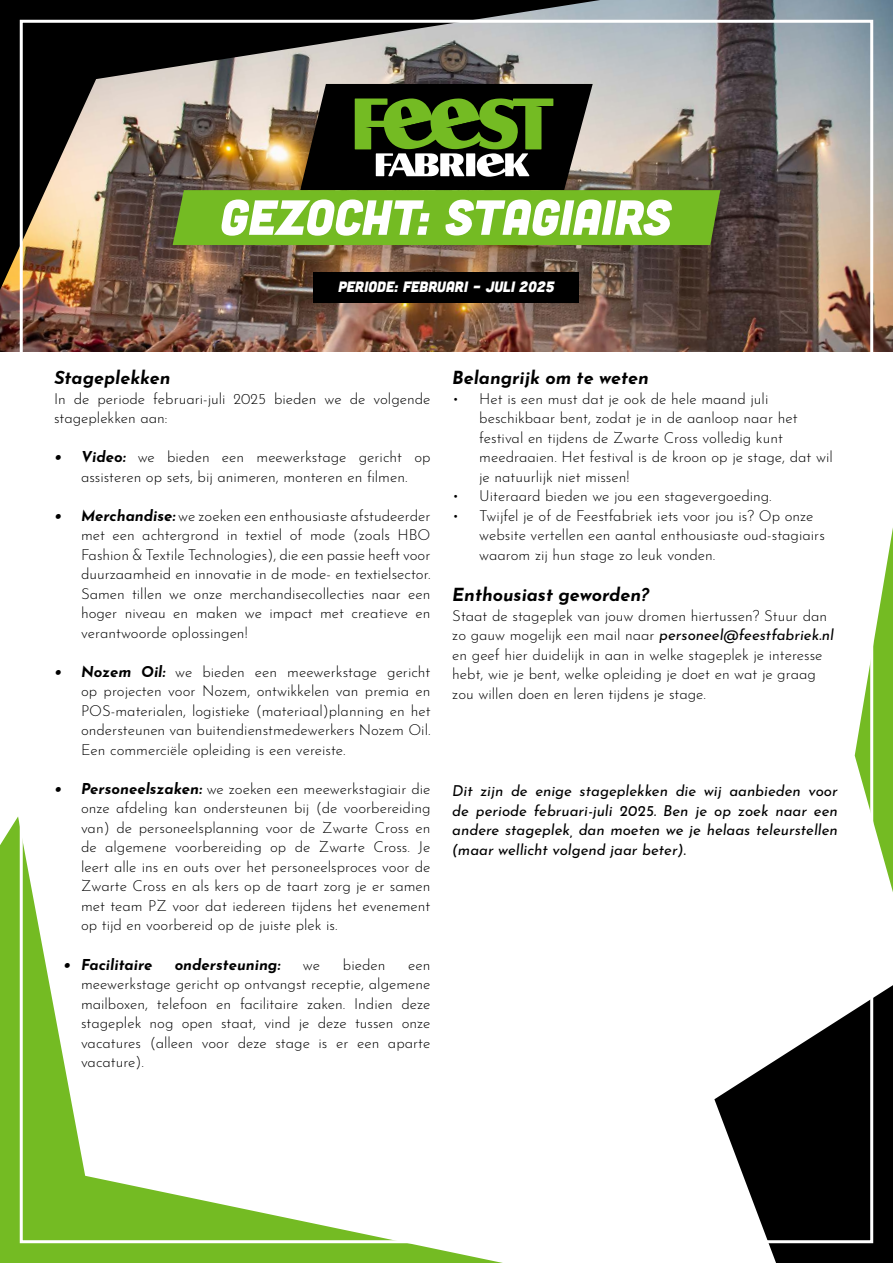
<style>
.page{position:relative;width:893px;height:1263px;background:#fff}
.page>*{position:absolute;margin:0;border:0;box-sizing:border-box;transform-origin:0 0}
.t1{font:italic 700 18px "Josefin Sans";color:#000}
.t2{font:300 15px/19.5px "Josefin Sans";color:#000}
.t3{font:italic 100 15px/19.5px "Josefin Sans";color:#000;text-align:justify}
.t4{font:italic 700 15px "Josefin Sans";color:#000}
.t5{font:italic 15px "Cubano Sharp";color:#fff}
.s1{font-weight:700;font-style:italic}
.s2{font-weight:100;font-style:italic}
</style>
<div class="page">
<img style="left:0;top:0;width:893px;height:352px">
<img style="left:0;top:0;width:600px;height:290px">
<svg style="left:855px;top:528px;width:38px;height:364px"></svg>
<svg style="left:0;top:816px;width:503px;height:447px"></svg>
<svg style="left:714px;top:985px;width:179px;height:278px;fill:#000"></svg>
<div style="left:314px;top:272px;width:265px;height:30px;background:#000"></div>
<img style="left:173px;top:84px;width:547px;height:161px">
<p class="t5" style="left:338px;top:277px;width:218px">PERIODE: FEBRUARI – JULI 2025</p>
<p class="t1" style="left:54px;top:363px;width:118px">Stageplekken</p>
<p class="t2" style="left:54px;top:387px;width:378px">In de periode februari-juli 2025 bieden we de volgende stageplekken aan:</p>
<p class="t2" style="left:54px;top:446px;width:378px;text-align:center"><span class="s1">• Video:</span> we bieden een meewerkstage gericht op assisteren op sets, bij animeren, monteren en filmen.</p>
<p class="t2" style="left:81px;top:504px;width:351px;text-align:justify;text-indent:-27px"><span class="s1">• Merchandise:</span> we zoeken een enthousiaste afstudeerder met een achtergrond in textiel of mode (zoals HBO Fashion &amp; Textile Technologies), die een passie heeft voor duurzaamheid en innovatie in de mode- en textielsector.<br>Samen tillen we onze merchandisecollecties naar een hoger niveau en maken we impact met creatieve en verantwoorde oplossingen!</p>
<p class="t2" style="left:81px;top:660px;width:351px;text-align:justify;text-indent:-27px"><span class="s1">• Nozem Oil:</span> we bieden een meewerkstage gericht op projecten voor Nozem, ontwikkelen van premia en POS-materialen, logistieke (materiaal)planning en het ondersteunen van buitendienstmedewerkers Nozem Oil.<br>Een commerciële opleiding is een vereiste.</p>
<p class="t2" style="left:81px;top:777px;width:351px;text-align:justify;text-indent:-27px"><span class="s1">• Personeelszaken:</span> we zoeken een meewerkstagiair die onze afdeling kan ondersteunen bij (de voorbereiding van) de personeelsplanning voor de Zwarte Cross en de algemene voorbereiding op de Zwarte Cross. Je leert alle ins en outs over het personeelsproces voor de Zwarte Cross en als kers op de taart zorg je er samen met team PZ voor dat iedereen tijdens het evenement op tijd en voorbereid op de juiste plek is.</p>
<p class="t4" style="left:63px;top:951px;width:91px">• Facilitaire</p>
<p class="t4" style="left:175px;top:951px;width:107px">ondersteuning:</p>
<p class="t2" style="left:303px;top:953px;width:19px">we</p>
<p class="t2" style="left:343px;top:953px;width:44px">bieden</p>
<p class="t2" style="left:81px;top:953px;width:351px;text-align:justify;text-indent:327px">een meewerkstage gericht op ontvangst receptie, algemene mailboxen, telefoon en facilitaire zaken. Indien deze stageplek nog open staat, vind je deze tussen onze vacatures (alleen voor deze stage is er een aparte vacature).</p>
<p class="t1" style="left:452px;top:363px;width:198px">Belangrijk om te weten</p>
<p class="t2" style="left:479px;top:387px;width:355px;text-indent:-27px">• Het is een must dat je ook de hele maand juli beschikbaar bent, zodat je in de aanloop naar het festival en tijdens de Zwarte Cross volledig kunt meedraaien. Het festival is de kroon op je stage, dat wil je natuurlijk niet missen!</p>
<p class="t2" style="left:452px;top:485px;width:321px">• Uiteraard bieden we jou een stagevergoeding.</p>
<p class="t2" style="left:479px;top:504px;width:347px;text-indent:-27px">• Twijfel je of de Feestfabriek iets voor jou is? Op onze website vertellen een aantal enthousiaste oud-stagiairs waarom zij hun stage zo leuk vonden.</p>
<p class="t1" style="left:452px;top:579px;width:198px">Enthousiast geworden?</p>
<p class="t2" style="left:452px;top:604px;width:383px">Staat de stageplek van jouw dromen hiertussen? Stuur dan zo gauw mogelijk een mail naar <span class="s2">personeel@feestfabriek.nl </span>en geef hier duidelijk in aan in welke stageplek je interesse hebt, wie je bent, welke opleiding je doet en wat je graag zou willen doen en leren tijdens je stage.</p>
<p class="t3" style="left:452px;top:779px;width:387px">Dit zijn de enige stageplekken die wij aanbieden voor de periode februari-juli 2025. Ben je op zoek naar een andere stageplek, dan moeten we je helaas teleurstellen (maar wellicht volgend jaar beter).</p>
</div>
